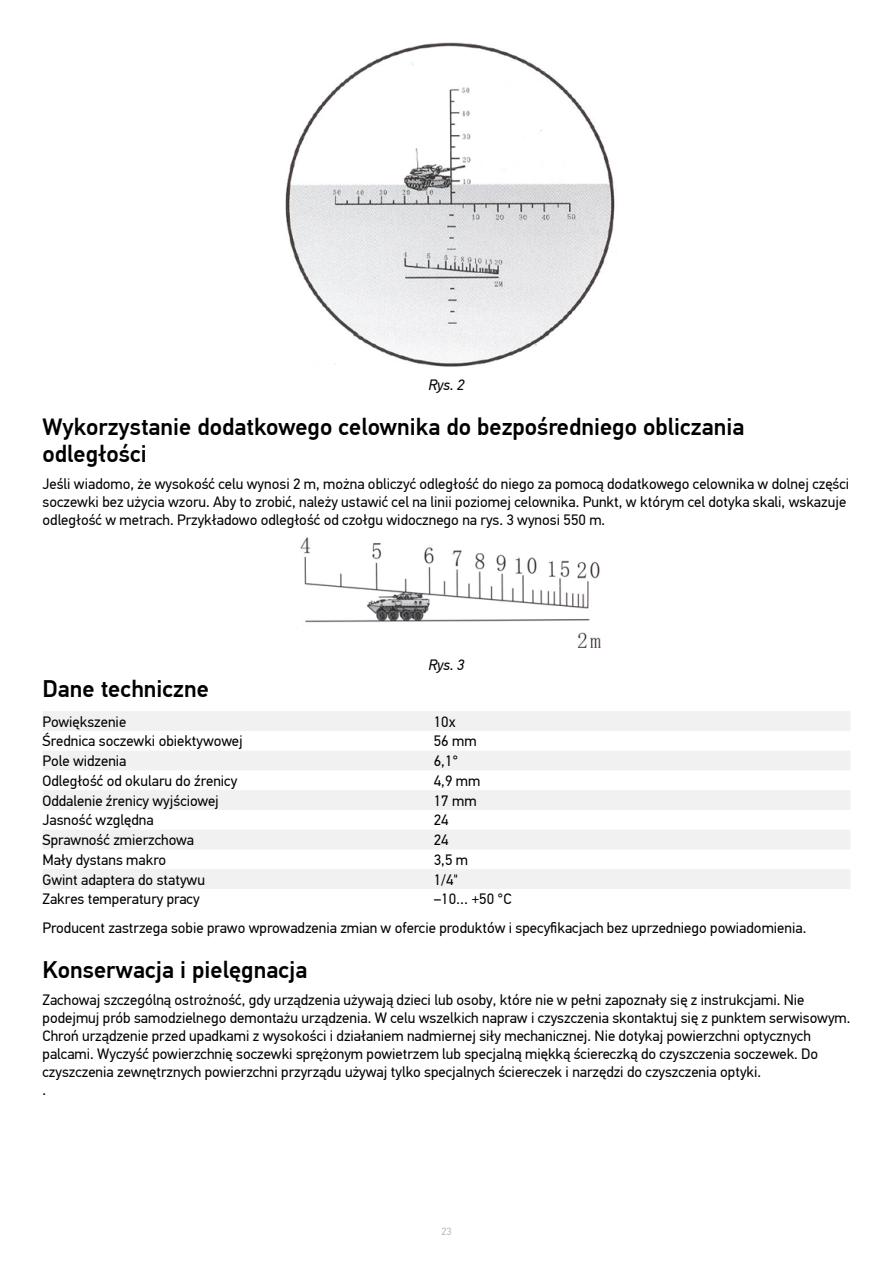
<style>
.page{position:relative;width:893px;height:1263px;background:#fff}
.page>*{position:absolute;margin:0;border:0;box-sizing:border-box;transform-origin:0 0}
.t1{font:500 24px/27px "PF Din Text Pro";color:#000}
.t2{font:15px/18px "PF Din Text Pro";color:#000}
.t3{font:italic 15px "PF Din Text Pro";color:#000}
.t4{font:300 10.5px "PF Din Text Pro";color:#a7a9ac}
</style>
<div class="page">
<img style="left:285px;top:43px;width:330px;height:324px">
<img style="left:300px;top:537px;width:301px;height:110px">
<svg style="left:43px;top:711px;width:807px;height:178px;fill:#f1f1f2"></svg>
<p class="t3" style="left:428px;top:376px;width:38px">Rys. 2</p>
<h1 class="t1" style="left:43px;top:414px;width:703px">Wykorzystanie dodatkowego celownika do bezpośredniego obliczania odległości</h1>
<p class="t2" style="left:43px;top:474px;width:808px">Jeśli wiadomo, że wysokość celu wynosi 2 m, można obliczyć odległość do niego za pomocą dodatkowego celownika w dolnej części soczewki bez użycia wzoru. Aby to zrobić, należy ustawić cel na linii poziomej celownika. Punkt, w którym cel dotyka skali, wskazuje odległość w metrach. Przykładowo odległość od czołgu widocznego na rys. 3 wynosi 550 m.</p>
<p class="t3" style="left:428px;top:655px;width:38px">Rys. 3</p>
<h1 class="t1" style="left:43px;top:675px;width:168px">Dane techniczne</h1>
<p class="t2" style="left:43px;top:713px;width:85px">Powiększenie</p>
<p class="t2" style="left:434px;top:713px;width:23px">10x</p>
<p class="t2" style="left:43px;top:732px;width:202px">Średnica soczewki obiektywowej</p>
<p class="t2" style="left:434px;top:732px;width:44px">56 mm</p>
<p class="t2" style="left:43px;top:752px;width:85px">Pole widzenia</p>
<p class="t2" style="left:434px;top:752px;width:26px">6,1°</p>
<p class="t2" style="left:43px;top:772px;width:196px">Odległość od okularu do źrenicy</p>
<p class="t2" style="left:434px;top:772px;width:48px">4,9 mm</p>
<p class="t2" style="left:43px;top:792px;width:178px">Oddalenie źrenicy wyjściowej</p>
<p class="t2" style="left:434px;top:792px;width:44px">17 mm</p>
<p class="t2" style="left:43px;top:811px;width:113px">Jasność względna</p>
<p class="t2" style="left:434px;top:811px;width:16px">24</p>
<p class="t2" style="left:43px;top:831px;width:153px">Sprawność zmierzchowa</p>
<p class="t2" style="left:434px;top:831px;width:16px">24</p>
<p class="t2" style="left:43px;top:851px;width:125px">Mały dystans makro</p>
<p class="t2" style="left:434px;top:851px;width:36px">3,5 m</p>
<p class="t2" style="left:43px;top:871px;width:164px">Gwint adaptera do statywu</p>
<p class="t2" style="left:434px;top:871px;width:26px">1/4"</p>
<p class="t2" style="left:43px;top:890px;width:159px">Zakres temperatury pracy</p>
<p class="t2" style="left:43px;top:885px;width:765px;line-height:29px;text-indent:391px">–10… +50 °C<br>Producent zastrzega sobie prawo wprowadzenia zmian w ofercie produktów i specyfikacjach bez uprzedniego powiadomienia.</p>
<h1 class="t1" style="left:43px;top:957px;width:266px">Konserwacja i pielęgnacja</h1>
<p class="t2" style="left:43px;top:991px;width:809px">Zachowaj szczególną ostrożność, gdy urządzenia używają dzieci lub osoby, które nie w pełni zapoznały się z instrukcjami. Nie podejmuj prób samodzielnego demontażu urządzenia. W celu wszelkich napraw i czyszczenia skontaktuj się z punktem serwisowym.<br>Chroń urządzenie przed upadkami z wysokości i działaniem nadmiernej siły mechanicznej. Nie dotykaj powierzchni optycznych palcami. Wyczyść powierzchnię soczewki sprężonym powietrzem lub specjalną miękką ściereczką do czyszczenia soczewek. Do czyszczenia zewnętrznych powierzchni przyrządu używaj tylko specjalnych ściereczek i narzędzi do czyszczenia optyki.<br>.</p>
<p class="t4" style="left:441px;top:1225px;width:12px">23</p>
</div>
